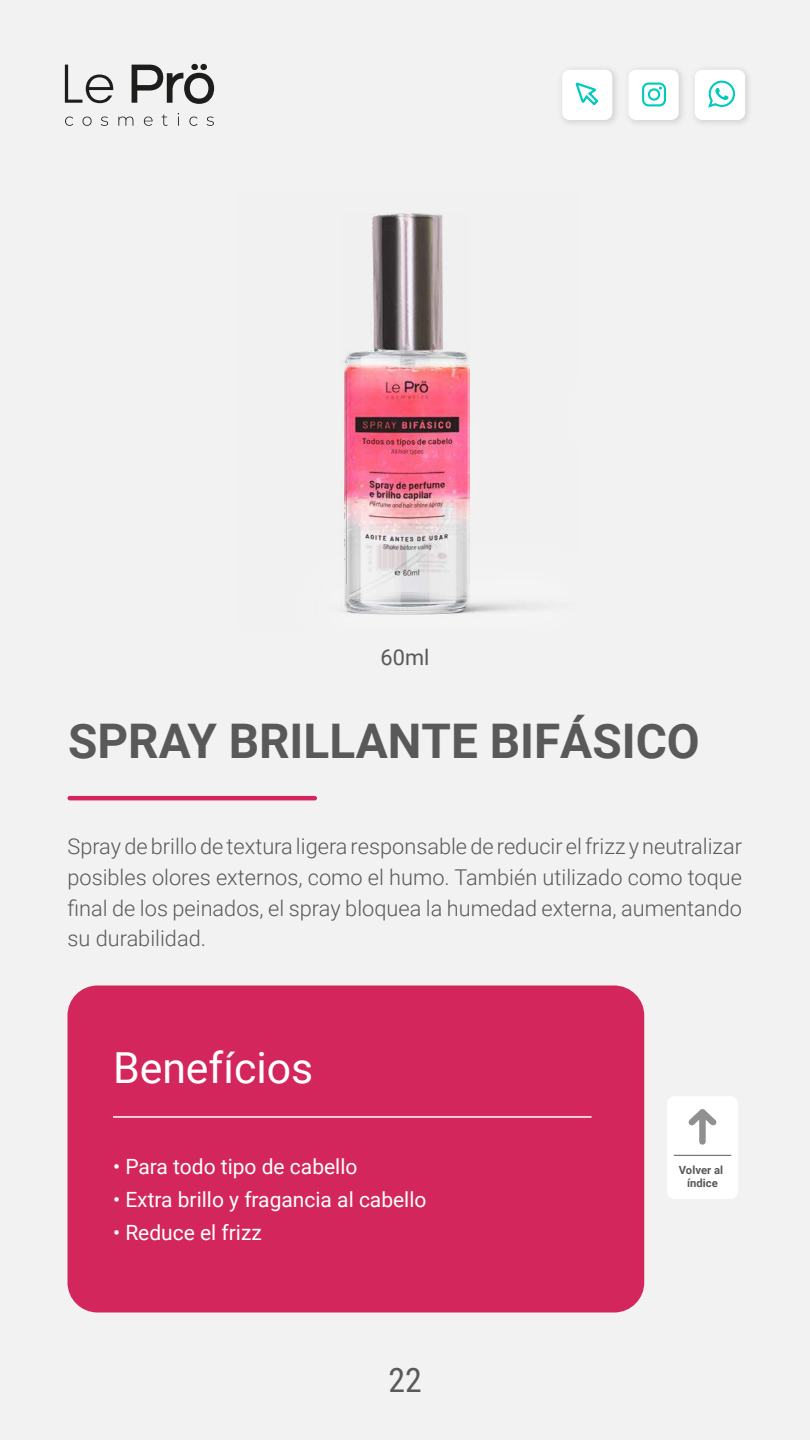
<style>
.page{position:relative;width:810px;height:1440px;background:#f2f2f2}
.page>*{position:absolute;margin:0;border:0;box-sizing:border-box;transform-origin:0 0}
.t1{font:700 47.7px "Roboto";color:#595959}
.t2{font:42.75px "Roboto";color:#fff}
.t3{font:33.75px "Roboto Condensed";color:#595959}
.t4{font:300 21.75px/30.8px "Roboto";color:#595959;text-align:justify}
.t5{font:21.75px "Roboto";color:#595959}
.t6{font:21px "Roboto";color:#fff}
.t7{font:700 11.25px/13.6px "Roboto";color:#595959;text-align:center}
</style>
<div class="page">
<svg style="left:65px;top:65px;width:48px;height:38px"></svg>
<svg style="left:132px;top:65px;width:82px;height:39px"></svg>
<svg style="left:65px;top:117px;width:8px;height:9px"></svg>
<svg style="left:82px;top:116px;width:10px;height:10px"></svg>
<svg style="left:101px;top:117px;width:7px;height:9px"></svg>
<svg style="left:118px;top:117px;width:15px;height:9px"></svg>
<svg style="left:144px;top:116px;width:9px;height:10px"></svg>
<svg style="left:162px;top:115px;width:6px;height:11px"></svg>
<svg style="left:178px;top:113px;width:1px;height:13px"></svg>
<svg style="left:189px;top:117px;width:8px;height:9px"></svg>
<svg style="left:207px;top:117px;width:7px;height:9px"></svg>
<img style="left:554px;top:62px;width:67px;height:68px">
<div style="left:562px;top:70px;width:50px;height:50px;background:#fff;border-radius:8px"></div>
<img style="left:621px;top:62px;width:66px;height:68px">
<div style="left:629px;top:70px;width:50px;height:50px;background:#fff;border-radius:8px"></div>
<img style="left:687px;top:62px;width:69px;height:68px">
<div style="left:695px;top:70px;width:50px;height:50px;background:#fff;border-radius:8px"></div>
<svg style="left:708px;top:81px;width:27px;height:27px"></svg>
<svg style="left:642px;top:83px;width:24px;height:23px"></svg>
<svg style="left:575px;top:82px;width:24px;height:23px"></svg>
<hr style="left:68px;top:796px;width:249px;height:4px;background:#d3265c;border-radius:2px">
<div style="left:68px;top:986px;width:576px;height:326px;background:#d3265c;border-radius:30px"></div>
<hr style="left:113px;top:1116px;width:479px;height:2px;background:#fff">
<div style="left:667px;top:1096px;width:71px;height:103px;background:#fff;border-radius:8px"></div>
<svg style="left:688px;top:1109px;width:29px;height:36px"></svg>
<hr style="left:674px;top:1155px;width:57px;height:1px;background:#595959">
<div style="left:238px;top:192px;width:340px;height:438px;background:#f1f1f1"></div>
<img style="left:340px;top:214px;width:130px;height:399px">
<p class="t5" style="left:381px;top:642px;width:50px">60ml</p>
<h1 class="t1" style="left:68px;top:708px;width:633px">SPRAY BRILLANTE BIFÁSICO</h1>
<p class="t4" style="left:68px;top:830px;width:676px">Spray de brillo de textura ligera responsable de reducir el frizz y neutralizar posibles olores externos, como el humo. También utilizado como toque final de los peinados, el spray bloquea la humedad externa, aumentando su durabilidad.</p>
<h2 class="t2" style="left:113px;top:1038px;width:202px">Benefícios</h2>
<p class="t6" style="left:113px;top:1152px;width:246px">• Para todo tipo de cabello</p>
<p class="t6" style="left:113px;top:1185px;width:315px">• Extra brillo y fragancia al cabello</p>
<p class="t6" style="left:113px;top:1218px;width:150px">• Reduce el frizz</p>
<h3 class="t3" style="left:388px;top:1356px;width:35px">22</h3>
<p class="t7" style="left:679px;top:1162px;width:46px">Volver al índice</p>
</div>
